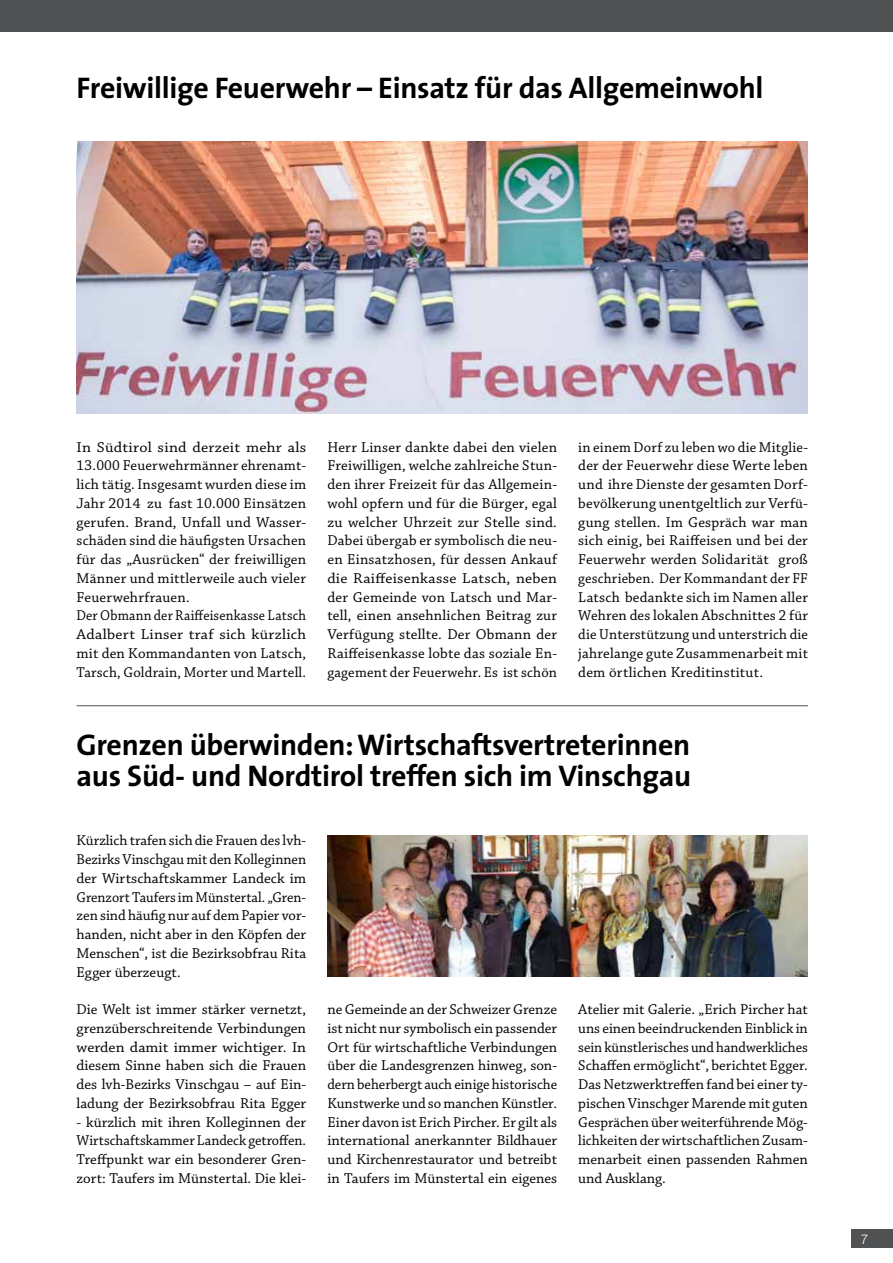
<style>
.page{position:relative;width:893px;height:1263px;background:#fff}
.page>*{position:absolute;margin:0;border:0;box-sizing:border-box;transform-origin:0 0}
.t1{font:700 30px/31.5px "The Sans";letter-spacing:-.01em;color:#000}
.t2{font:15px/18.8px "Chaparral Pro";letter-spacing:.015em;color:#000;text-align:justify}
.t3{font:15px/18.8px "Chaparral Pro";letter-spacing:.015em;color:#000;scale:1.07 1}
.t4{font:300 13.5px "Helvetica Neue";color:#fff}
</style>
<div class="page">
<div style="left:851px;top:1229px;width:42px;height:19px;background:#505153"></div>
<div style="left:0;top:0;width:893px;height:31px;background:#505153"></div>
<img style="left:77px;top:142px;width:731px;height:272px">
<img style="left:327px;top:836px;width:481px;height:141px">
<hr style="left:77px;top:705px;width:731px;height:1px;background:#505153">
<h1 class="t1" style="left:77px;top:72px;width:689px">Freiwillige Feuerwehr – Einsatz für das Allgemeinwohl</h1>
<p class="t3" style="left:77px;top:438px;width:216px">In Südtirol sind derzeit mehr als 13.000 Feuerwehrmänner ehrenamt&shy;lich tätig. Insgesamt wurden diese im Jahr 2014 zu fast 10.000 Einsätzen gerufen. Brand, Unfall und Wasser&shy;schäden sind die häufigsten Ursachen für das „Ausrücken“ der freiwilligen Männer und mittlerweile auch vieler Feuerwehrfrauen.<br>Der Obmann der Raiffeisenkasse Latsch Adalbert Linser traf sich kürzlich mit den Kommandanten von Latsch, Tarsch, Goldrain, Morter und Martell.</p>
<p class="t2" style="left:327px;top:438px;width:231px">Herr Linser dankte dabei den vielen Freiwilligen, welche zahlreiche Stun&shy;den ihrer Freizeit für das Allgemein&shy;wohl opfern und für die Bürger, egal zu welcher Uhrzeit zur Stelle sind.<br>Dabei übergab er symbolisch die neu&shy;en Einsatzhosen, für dessen Ankauf die Raiffeisenkasse Latsch, neben der Gemeinde von Latsch und Mar&shy;tell, einen ansehnlichen Beitrag zur Verfügung stellte. Der Obmann der Raiffeisenkasse lobte das soziale En&shy;gagement der Feuerwehr. Es ist schön</p>
<p class="t2" style="left:578px;top:438px;width:231px">in einem Dorf zu leben wo die Mitglie&shy;der der Feuerwehr diese Werte leben und ihre Dienste der gesamten Dorf&shy;bevölkerung unentgeltlich zur Verfü&shy;gung stellen. Im Gespräch war man sich einig, bei Raiffeisen und bei der Feuerwehr werden Solidarität groß geschrieben. Der Kommandant der FF Latsch bedankte sich im Namen aller Wehren des lokalen Abschnittes 2 für die Unterstützung und unterstrich die jahrelange gute Zusammenarbeit mit dem örtlichen Kreditinstitut.</p>
<h1 class="t1" style="left:77px;top:728px;width:616px">Grenzen überwinden: Wirtschaftsvertreterinnen aus Süd- und Nordtirol treffen sich im Vinschgau</h1>
<p class="t2" style="left:77px;top:832px;width:231px">Kürzlich trafen sich die Frauen des lvh-Bezirks Vinschgau mit den Kolleginnen der Wirtschaftskammer Landeck im Grenzort Taufers im Münstertal. „Gren&shy;zen sind häufig nur auf dem Papier vor&shy;handen, nicht aber in den Köpfen der Menschen“, ist die Bezirksobfrau Rita Egger überzeugt.</p>
<p class="t2" style="left:77px;top:1001px;width:231px">Die Welt ist immer stärker vernetzt, grenzüberschreitende Verbindungen werden damit immer wichtiger. In diesem Sinne haben sich die Frauen des lvh-Bezirks Vinschgau – auf Ein&shy;ladung der Bezirksobfrau Rita Egger</p>
<p class="t2" style="left:77px;top:1113px;width:231px">- kürzlich mit ihren Kolleginnen der Wirtschaftskammer Landeck getroffen.<br>Treffpunkt war ein besonderer Gren&shy;zort: Taufers im Münstertal. Die klei-</p>
<p class="t2" style="left:327px;top:1001px;width:231px">ne Gemeinde an der Schweizer Grenze ist nicht nur symbolisch ein passender Ort für wirtschaftliche Verbindungen über die Landesgrenzen hinweg, son&shy;dern beherbergt auch einige historische Kunstwerke und so manchen Künstler.<br>Einer davon ist Erich Pircher. Er gilt als international anerkannter Bildhauer und Kirchenrestaurator und betreibt in Taufers im Münstertal ein eigenes</p>
<p class="t2" style="left:578px;top:1001px;width:231px">Atelier mit Galerie. „Erich Pircher hat uns einen beeindruckenden Einblick in sein künstlerisches und handwerkliches Schaffen ermöglicht“, berichtet Egger.<br>Das Netzwerktreffen fand bei einer ty&shy;pischen Vinschger Marende mit guten Gesprächen über weiterführende Mög&shy;lichkeiten der wirtschaftlichen Zusam&shy;menarbeit einen passenden Rahmen und Ausklang.</p>
<p class="t4" style="left:861px;top:1230px;width:9px">7</p>
</div>
